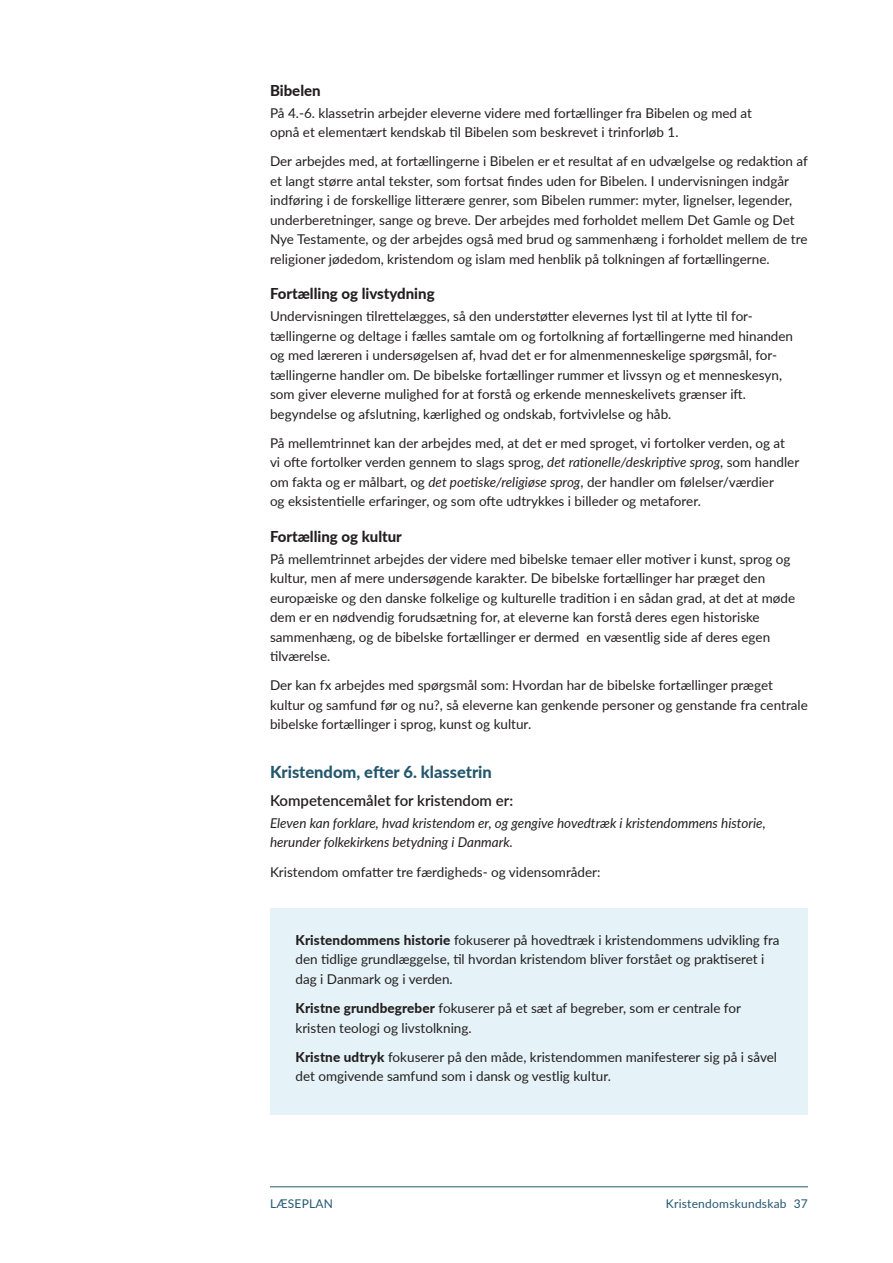
<style>
.page{position:relative;width:893px;height:1263px;background:#fff}
.page>*{position:absolute;margin:0;border:0;box-sizing:border-box;transform-origin:0 0}
._08_blå_mellemrubrik{font:800 16.5px "Lato";color:#23576d}
._08_mellemrubrik_3{font:800 15px "Lato";color:#231f20}
._08_mellemrubrik_4{font:600 15px "Lato";color:#231f20}
._04_Brødtekst_9_13{font:13.5px/19.5px "Lato";color:#231f20}
._07_Boks_brød{font:13.5px/19.5px "Lato";color:#231f20}
._04_Brødtekst_9_13-2{font:italic 13.5px/19.5px "Lato";color:#231f20}
.t1{font:12px "Lato";letter-spacing:.02em;color:#23576d}
.s1{font-style:italic}
.s2{font-weight:800}
</style>
<div class="page">
<div style="left:270px;top:908px;width:538px;height:207px;background:#e5f2f7"></div>
<hr style="left:270px;top:1186px;width:538px;height:1px;background:#23576d">
<p class="_08_mellemrubrik_3" style="left:270px;top:79px;width:52px">Bibelen</p>
<p class="_04_Brødtekst_9_13" style="left:270px;top:102px;width:484px">På 4.-6. klassetrin arbejder eleverne videre med fortællinger fra Bibelen og med at opnå et elementært kendskab til Bibelen som beskrevet i trinforløb 1.</p>
<p class="_04_Brødtekst_9_13" style="left:270px;top:151px;width:539px">Der arbejdes med, at fortællingerne i Bibelen er et resultat af en udvælgelse og redaktion af et langt større antal tekster, som fortsat findes uden for Bibelen. I undervisningen indgår indføring i de forskellige litterære genrer, som Bibelen rummer: myter, lignelser, legender, underberetninger, sange og breve. Der arbejdes med forholdet mellem Det Gamle og Det Nye Testamente, og der arbejdes også med brud og sammenhæng i forholdet mellem de tre religioner jødedom, kristendom og islam med henblik på tolkningen af fortællingerne.</p>
<p class="_08_mellemrubrik_3" style="left:270px;top:283px;width:166px">Fortælling og livstydning</p>
<p class="_04_Brødtekst_9_13" style="left:270px;top:306px;width:525px">Undervisningen tilrettelægges, så den understøtter elevernes lyst til at lytte til for&shy;tællingerne og deltage i fælles samtale om og fortolkning af fortællingerne med hinanden og med læreren i undersøgelsen af, hvad det er for almenmenneskelige spørgsmål, for&shy;tællingerne handler om. De bibelske fortællinger rummer et livssyn og et menneskesyn, som giver eleverne mulighed for at forstå og erkende menneskelivets grænser ift. begyndelse og afslutning, kærlighed og ondskab, fortvivlelse og håb.</p>
<p class="_04_Brødtekst_9_13" style="left:270px;top:433px;width:531px">På mellemtrinnet kan der arbejdes med, at det er med sproget, vi fortolker verden, og at<br>vi ofte fortolker verden gennem to slags sprog, <span class="s1">det rationelle/deskriptive sprog</span>, som handler om fakta og er målbart, og <span class="s1">det poetiske/religiøse sprog</span>, der handler om følelser/værdier<br>og eksistentielle erfaringer, og som ofte udtrykkes i billeder og metaforer.</p>
<p class="_08_mellemrubrik_3" style="left:270px;top:525px;width:133px">Fortælling og kultur</p>
<p class="_04_Brødtekst_9_13" style="left:270px;top:548px;width:527px">På mellemtrinnet arbejdes der videre med bibelske temaer eller motiver i kunst, sprog og kultur, men af mere undersøgende karakter. De bibelske fortællinger har præget den europæiske og den danske folkelige og kulturelle tradition i en sådan grad, at det at møde dem er en nødvendig forudsætning for, at eleverne kan forstå deres egen historiske sammenhæng, og de bibelske fortællinger er dermed en væsentlig side af deres egen tilværelse.</p>
<p class="_04_Brødtekst_9_13" style="left:270px;top:675px;width:539px">Der kan fx arbejdes med spørgsmål som: Hvordan har de bibelske fortællinger præget kultur og samfund før og nu?, så eleverne kan genkende personer og genstande fra centrale bibelske fortællinger i sprog, kunst og kultur.</p>
<p class="_08_blå_mellemrubrik" style="left:270px;top:760px;width:223px">Kristendom, efter 6. klassetrin</p>
<p class="_08_mellemrubrik_4" style="left:270px;top:790px;width:245px">Kompetencemålet for kristendom er:</p>
<p class="_04_Brødtekst_9_13-2" style="left:270px;top:812px;width:497px">Eleven kan forklare, hvad kristendom er, og gengive hovedtræk i kristendommens historie, herunder folkekirkens betydning i Danmark.</p>
<p class="_04_Brødtekst_9_13" style="left:270px;top:861px;width:332px">Kristendom omfatter tre færdigheds- og vidensområder:</p>
<p class="_07_Boks_brød" style="left:296px;top:930px;width:486px"><span class="s2">Kristendommens historie</span> fokuserer på hovedtræk i kristendommens udvikling fra den tidlige grundlæggelse, til hvordan kristendom bliver forstået og praktiseret i dag i Danmark og i verden.</p>
<p class="_07_Boks_brød" style="left:296px;top:998px;width:447px"><span class="s2">Kristne grundbegreber</span> fokuserer på et sæt af begreber, som er centrale for kristen teologi og livstolkning.</p>
<p class="_07_Boks_brød" style="left:296px;top:1047px;width:483px"><span class="s2">Kristne udtryk</span> fokuserer på den måde, kristendommen manifesterer sig på i såvel det omgivende samfund som i dansk og vestlig kultur.</p>
<p class="t1" style="left:270px;top:1195px;width:65px">LÆSEPLAN</p>
<p class="t1" style="left:666px;top:1195px;width:144px">Kristendomskundskab 37</p>
</div>
